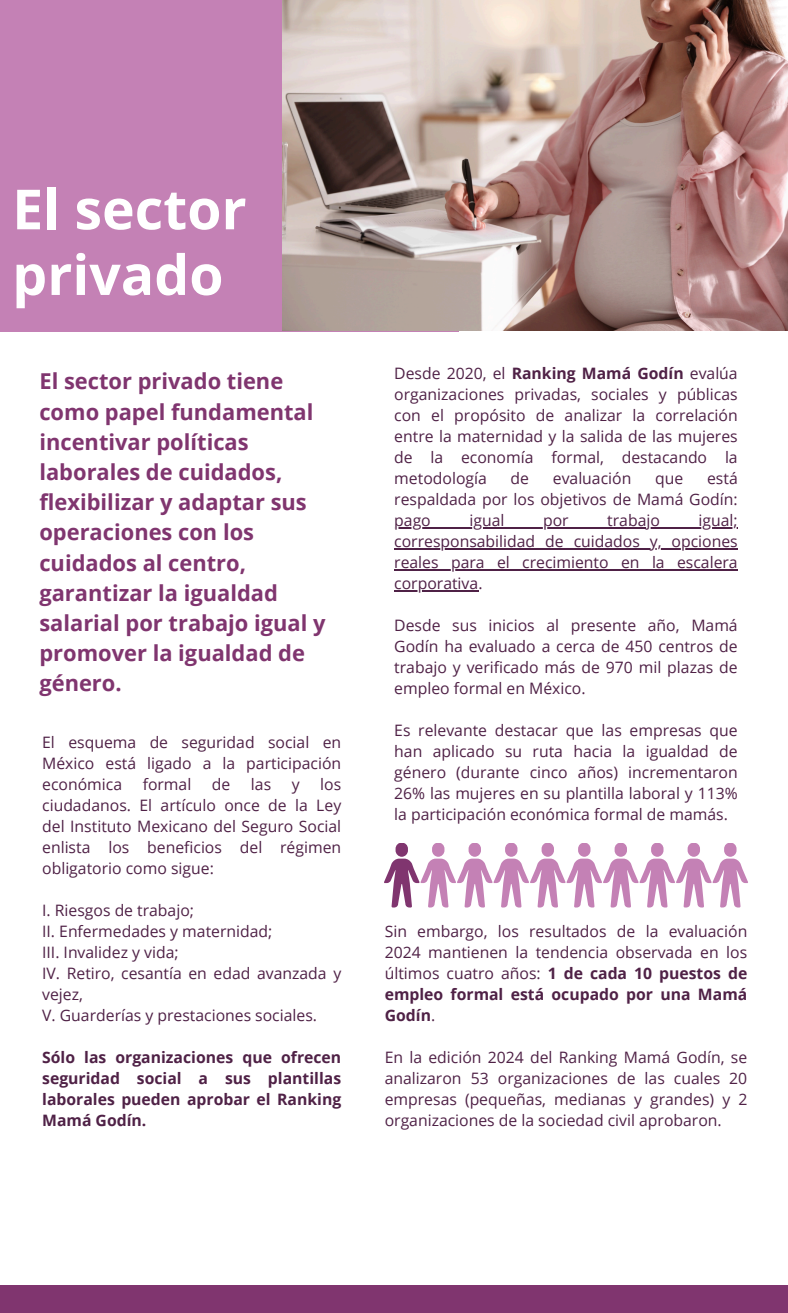
<style>
.page{position:relative;width:788px;height:1313px;background:#fff}
.page>*{position:absolute;margin:0;border:0;box-sizing:border-box;transform-origin:0 0}
.t1{font:700 55.3px/65.6px "Open Sans";color:#fff}
.t2{font:700 21.88px/30.1px "Open Sans";color:#80356f}
.t3{font:15.75px/21px "Open Sans";color:#4f2146;text-align:justify}
.t4{font:700 15.75px/21px "Open Sans";color:#4f2146;text-align:justify}
.s1{font-weight:700}
</style>
<div class="page">
<div style="left:0;top:1285px;width:788px;height:27px;background:#80356f"></div>
<div style="left:0;top:0;width:458px;height:331px;background:#c481b5"></div>
<svg style="left:384px;top:843px;width:218px;height:64px"></svg>
<hr style="left:394px;top:527px;width:343px;height:2px;background:#4f2146">
<hr style="left:394px;top:548px;width:343px;height:2px;background:#4f2146">
<hr style="left:394px;top:569px;width:343px;height:2px;background:#4f2146">
<hr style="left:394px;top:590px;width:84px;height:2px;background:#4f2146">
<img style="left:283px;top:0;width:505px;height:331px">
<p class="t1" style="left:12px;top:175px;width:236px">El sector privado</p>
<p class="t2" style="left:39px;top:366px;width:287px">El sector privado tiene como papel fundamental incentivar políticas laborales de cuidados, flexibilizar y adaptar sus operaciones con los cuidados al centro, garantizar la igualdad salarial por trabajo igual y promover la igualdad de género.</p>
<p class="t3" style="left:394px;top:362px;width:345px">Desde 2020, el <span class="s1">Ranking Mamá Godín</span> evalúa organizaciones privadas, sociales y públicas con el propósito de analizar la correlación entre la maternidad y la salida de las mujeres de la economía formal, destacando la metodología</p>
<p class="t3" style="left:394px;top:467px;width:345px;text-align:right">está<br>respaldada por los objetivos de Mamá Godín:</p>
<h3 class="t3" style="left:394px;top:509px;width:38px">pago</h3>
<h3 class="t3" style="left:469px;top:509px;width:36px">igual</h3>
<h3 class="t3" style="left:543px;top:509px;width:27px">por</h3>
<h3 class="t3" style="left:607px;top:509px;width:54px">trabajo</h3>
<h3 class="t3" style="left:698px;top:509px;width:41px">igual;</h3>
<p class="t3" style="left:394px;top:530px;width:345px">corresponsabilidad de cuidados y, opciones</p>
<p class="t3" style="left:394px;top:551px;width:345px">reales para el crecimiento en la escalera</p>
<p class="t3" style="left:394px;top:572px;width:90px">corporativa.</p>
<p class="t3" style="left:394px;top:614px;width:345px">Desde sus inicios al presente año, Mamá Godín ha evaluado a cerca de 450 centros de trabajo y verificado más de 970 mil plazas de empleo formal en México.</p>
<p class="t3" style="left:394px;top:719px;width:345px">Es relevante destacar que las empresas que han aplicado su ruta hacia la igualdad de género (durante cinco años) incrementaron 26% las mujeres en su plantilla laboral y 113% la participación económica formal de mamás.</p>
<p class="t3" style="left:510px;top:467px;width:20px">de</p>
<p class="t3" style="left:553px;top:467px;width:80px">evaluación</p>
<p class="t3" style="left:655px;top:467px;width:30px">que</p>
<h1 class="t3" style="left:42px;top:731px;width:300px">El esquema de seguridad social en México está ligado a la participación económica</h1>
<h1 class="t3" style="left:143px;top:773px;width:50px">formal</h1>
<h1 class="t3" style="left:212px;top:773px;width:20px">de</h1>
<h1 class="t3" style="left:251px;top:773px;width:22px">las</h1>
<h1 class="t3" style="left:292px;top:773px;width:9px">y</h1>
<h1 class="t3" style="left:42px;top:773px;width:300px;text-indent:278px">los ciudadanos. El artículo once de la Ley del Instituto Mexicano del Seguro Social enlista los beneficios del régimen obligatorio como sigue:</h1>
<p class="t3" style="left:42px;top:899px;width:153px">I. Riesgos de trabajo;</p>
<h2 class="t3" style="left:42px;top:920px;width:232px">II. Enfermedades y maternidad;</h2>
<p class="t3" style="left:42px;top:941px;width:138px">III. Invalidez y vida;</p>
<p class="t3" style="left:42px;top:962px;width:300px">IV. Retiro, cesantía en edad avanzada y vejez,</p>
<p class="t3" style="left:42px;top:1004px;width:276px">V. Guarderías y prestaciones sociales.</p>
<p class="t4" style="left:42px;top:1046px;width:300px">Sólo las organizaciones que ofrecen seguridad social a sus plantillas laborales pueden aprobar el Ranking Mamá Godín.</p>
<p class="t3" style="left:384px;top:920px;width:364px">Sin embargo, los resultados de la evaluación 2024 mantienen la tendencia observada en los últimos cuatro años: <span class="s1">1 de cada 10 puestos de empleo formal está ocupado por una Mamá Godín</span>.</p>
<p class="t3" style="left:384px;top:1046px;width:364px">En la edición 2024 del Ranking Mamá Godín, se analizaron 53 organizaciones de las cuales 20 empresas (pequeñas, medianas y grandes) y 2 organizaciones de la sociedad civil aprobaron.</p>
</div>
